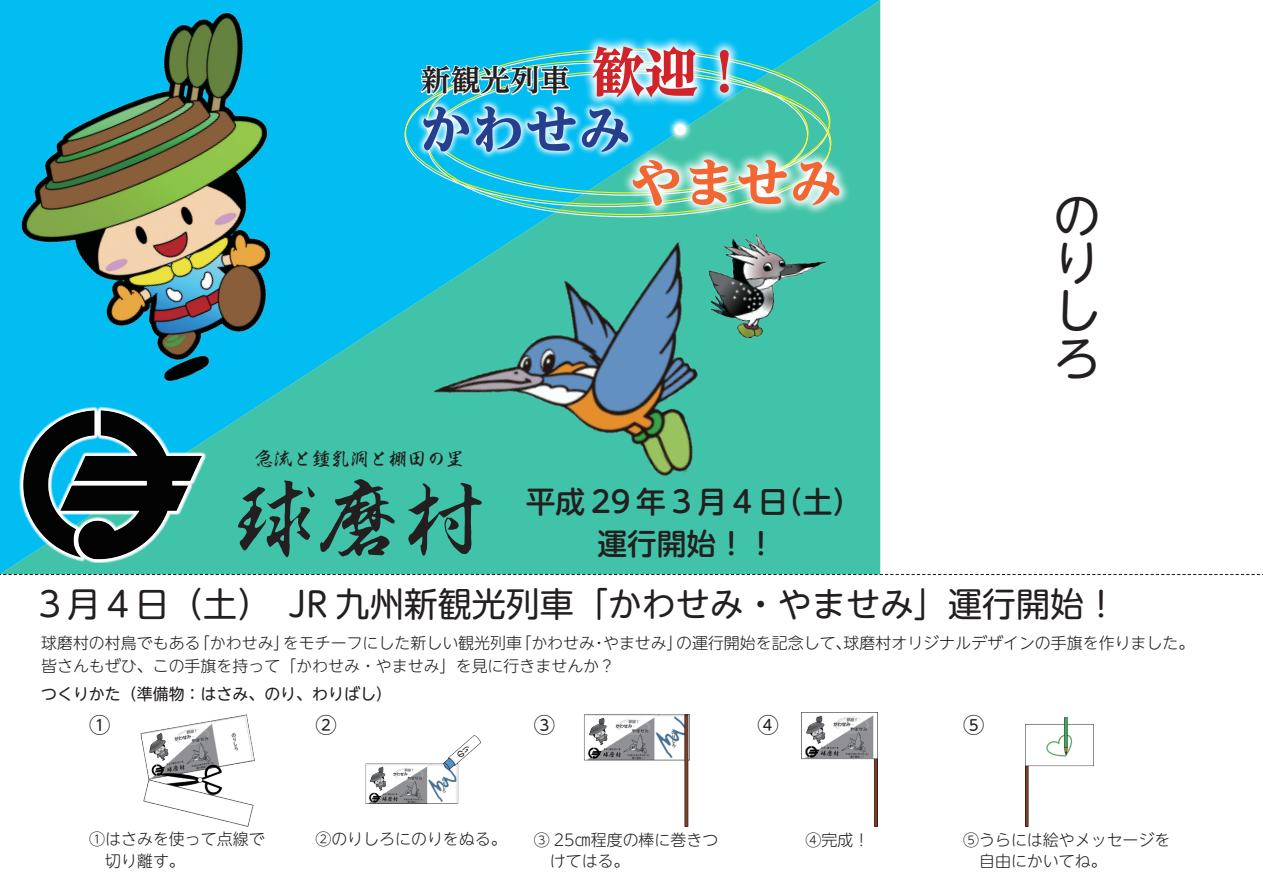
<style>
.page{position:relative;width:1263px;height:893px;background:#fff}
.page>*{position:absolute;margin:0;border:0;box-sizing:border-box;transform-origin:0 0}
.t1{font:500 85.05px "Kaku Gyo Std";color:#231f20}
.t2{font:800 53.1px/53.1px "UD Reimin Pro";color:#253f8e}
.t3{font:800 53.1px "UD Reimin Pro";color:#d1232a}
.t4{font:47.85px/47.8px "UD Shin M Go Pro";color:#231f20;text-align:justify}
.t5{font:34.05px "UD Shin M Go Pro";color:#231f20}
.t6{font:500 29.7px/42.6px "UD Shin M Go Pro";letter-spacing:.195em;color:#231f20;text-align:center}
.t7{font:700 29.7px "UD Reimin Pro";color:#231f20}
.t8{font:21.3px "UD Shin M Go Pro";color:#231f20}
.t9{font:500 19.2px "Kaku Gyo Std";color:#231f20}
.t10{font:300 15.9px/23.4px "UD Shin M Go Pro";color:#231f20}
.t11{font:15.9px "UD Shin M Go Pro";color:#231f20}
.s1{color:#fff}
.s2{color:#f26634}
</style>
<div class="page">
<svg style="left:0;top:0;width:880px;height:574px;background:#2fc2be"></svg>
<svg style="left:0;top:574px;width:1263px;height:1px"></svg>
<img style="left:9px;top:477px;width:193px;height:97px">
<img style="left:0;top:0;width:415px;height:477px">
<img style="left:416px;top:227px;width:358px;height:330px">
<img style="left:669px;top:201px;width:186px;height:152px">
<svg style="left:390px;top:63px;width:181px;height:34px"></svg>
<svg style="left:416px;top:99px;width:277px;height:60px;background:#69d7f3"></svg>
<svg style="left:621px;top:148px;width:230px;height:69px"></svg>
<svg style="left:581px;top:34px;width:160px;height:74px"></svg>
<img style="left:140px;top:714px;width:114px;height:112px">
<img style="left:365px;top:735px;width:116px;height:68px">
<img style="left:584px;top:714px;width:105px;height:112px">
<img style="left:801px;top:712px;width:76px;height:114px">
<img style="left:1026px;top:718px;width:67px;height:108px">
<h2 class="t3" style="left:591px;top:28px;width:161px">歓迎!</h2>
<h3 class="t7" style="left:421px;top:56px;width:150px">新観光列車</h3>
<h2 class="t2" style="left:630px;top:103px;width:214px;text-indent:-211px">かわせみ<span class="s1">・<br></span><span class="s2">やませみ</span></h2>
<p class="t9" style="left:254px;top:445px;width:212px">急流と鍾乳洞と棚田の里</p>
<h1 class="t1" style="left:232px;top:459px;width:257px">球磨村</h1>
<h3 class="t6" style="left:526px;top:479px;width:338px">平成29年3月4 （日土(運行開始!!</h3>
<h3 class="t4" style="left:1053px;top:189px;width:46px">のりしろ</h3>
<h3 class="t5" style="left:33px;top:577px;width:1087px">３月４日（土）　JR 九州新観光列車「かわせみ・やませみ」運行開始!</h3>
<p class="t10" style="left:843px;top:630px;width:352px">球磨村オリジナルデザインの手旗を作りました。</p>
<p class="t10" style="left:194px;top:630px;width:97px">「かわせみ」</p>
<p class="t10" style="left:515px;top:630px;width:81px">「かわせみ</p>
<p class="t10" style="left:676px;top:630px;width:177px">の運行開始を記念して、</p>
<p class="t10" style="left:41px;top:630px;width:576px">球磨村の村鳥でもある<br>皆さんもぜひ、この手旗を持って「かわせみ・やませみ」を見に行きませんか?</p>
<p class="t11" style="left:41px;top:681px;width:352px">つくりかた（準備物：はさみ、のり、わりばし(</p>
<p class="t10" style="left:283px;top:630px;width:241px">をモチーフにした新しい観光列車</p>
<p class="t10" style="left:603px;top:630px;width:81px">やませみ」</p>
<p class="t10" style="left:591px;top:630px;width:17px">・</p>
<h3 class="t8" style="left:89px;top:708px;width:23px">1</h3>
<h3 class="t8" style="left:315px;top:708px;width:23px">2</h3>
<h3 class="t8" style="left:534px;top:708px;width:23px">3</h3>
<h3 class="t8" style="left:757px;top:708px;width:23px">4</h3>
<h3 class="t8" style="left:963px;top:708px;width:23px">5</h3>
<p class="t10" style="left:89px;top:828px;width:177px;line-height:21.3px">①はさみを使って点線で　切り離す。</p>
<p class="t10" style="left:534px;top:827px;width:186px">③ 25㎝程度の棒に巻きつ</p>
<p class="t10" style="left:315px;top:827px;width:193px">②のりしろにのりをぬる。</p>
<p class="t10" style="left:534px;top:849px;width:97px">　けてはる。</p>
<p class="t10" style="left:805px;top:827px;width:65px">④完成！</p>
<p class="t10" style="left:963px;top:827px;width:209px">⑤うらには絵やメッセージを</p>
<p class="t10" style="left:963px;top:849px;width:145px">　自由にかいてね。</p>
</div>
